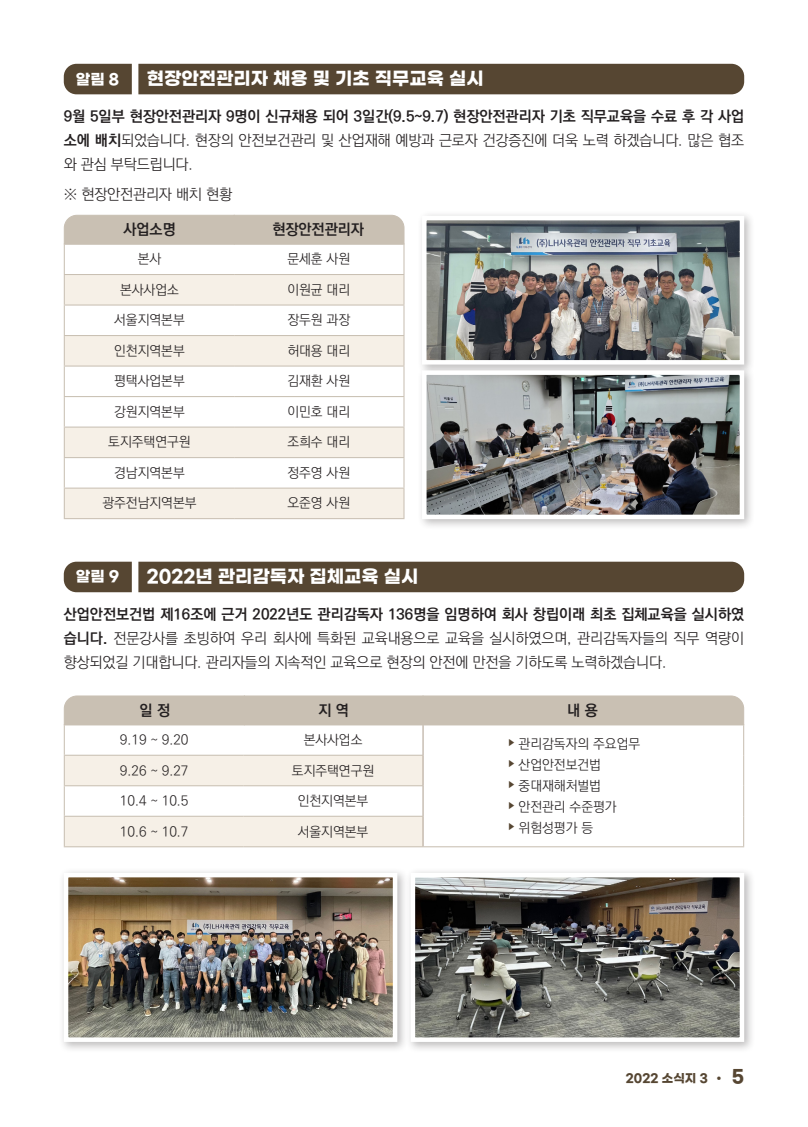
<style>
.page{position:relative;width:808px;height:1127px;background:#fff}
.page>*{position:absolute;margin:0;border:0;box-sizing:border-box;transform-origin:0 0}
.t1{font:700 18px "Gmarket Sans";color:#fff}
.t2{font:15px/24px "Ko Pub World Dotum PL";letter-spacing:-.01em;color:#231f20;text-align:justify}
.t3{font:15px/24px "Ko Pub World Dotum PB";color:#231f20;text-align:justify}
.t4{font:700 15px "Gmarket Sans";color:#fff}
.t5{font:13.5px "Ko Pub World Dotum PL";color:#231f20}
.t6{font:700 12px "Gmarket Sans";color:#564632}
.s1{font-family:"Ko Pub World Dotum PL"}
.s2{font-family:"Ko Pub World Dotum PB"}
.s3{font-size:18px}
</style>
<div class="page">
<div style="left:138px;top:64px;width:606px;height:30px;background:#564632"></div>
<div style="left:138px;top:562px;width:606px;height:30px;background:#564632"></div>
<div style="left:64px;top:64px;width:68px;height:30px;background:#564632"></div>
<div style="left:64px;top:562px;width:68px;height:30px;background:#564632"></div>
<div style="left:417px;top:211px;width:338px;height:165px;background:#231f20;opacity:.3"></div>
<img style="left:427px;top:221px;width:312px;height:138px">
<div style="left:422px;top:216px;width:322px;height:148px;border:4px solid #fff"></div>
<div style="left:59px;top:867px;width:349px;height:186px;background:#231f20;opacity:.3"></div>
<img style="left:69px;top:878px;width:323px;height:159px">
<div style="left:64px;top:873px;width:333px;height:169px;border:4px solid #fff"></div>
<div style="left:405px;top:867px;width:350px;height:186px;background:#231f20;opacity:.3"></div>
<img style="left:416px;top:878px;width:323px;height:159px">
<div style="left:411px;top:873px;width:333px;height:169px;border:4px solid #fff"></div>
<div style="left:417px;top:365px;width:338px;height:165px;background:#231f20;opacity:.3"></div>
<img style="left:427px;top:375px;width:312px;height:139px">
<div style="left:422px;top:370px;width:322px;height:149px;border:4px solid #fff"></div>
<div style="left:65px;top:489px;width:338px;height:29px;background:#f6f0e7"></div>
<svg style="left:65px;top:458px;width:338px;height:30px"></svg>
<hr style="left:64px;top:244px;width:1px;height:30px;background:#c9c0b3">
<hr style="left:64px;top:274px;width:170px;height:1px;background:#c9c0b3">
<hr style="left:234px;top:274px;width:170px;height:1px;background:#c9c0b3">
<hr style="left:64px;top:457px;width:170px;height:1px;background:#c9c0b3">
<hr style="left:234px;top:457px;width:170px;height:1px;background:#c9c0b3">
<hr style="left:64px;top:488px;width:170px;height:1px;background:#c9c0b3">
<hr style="left:234px;top:488px;width:170px;height:1px;background:#c9c0b3">
<hr style="left:64px;top:518px;width:170px;height:1px;background:#c9c0b3">
<hr style="left:234px;top:518px;width:170px;height:1px;background:#c9c0b3">
<hr style="left:403px;top:244px;width:1px;height:30px;background:#c9c0b3">
<svg style="left:64px;top:275px;width:340px;height:182px"></svg>
<hr style="left:64px;top:458px;width:1px;height:30px;background:#c9c0b3">
<hr style="left:403px;top:458px;width:1px;height:30px;background:#c9c0b3">
<svg style="left:64px;top:489px;width:1px;height:29px"></svg>
<svg style="left:403px;top:489px;width:1px;height:29px"></svg>
<svg style="left:63px;top:214px;width:342px;height:31px;background:#cbc2b6"></svg>
<hr style="left:64px;top:725px;width:1px;height:30px;background:#c9c0b3">
<svg style="left:64px;top:755px;width:358px;height:91px"></svg>
<hr style="left:244px;top:816px;width:178px;height:1px;background:#c9c0b3">
<hr style="left:64px;top:846px;width:180px;height:1px;background:#c9c0b3">
<hr style="left:244px;top:846px;width:179px;height:1px;background:#c9c0b3">
<hr style="left:743px;top:725px;width:1px;height:30px;background:#c9c0b3">
<hr style="left:743px;top:755px;width:1px;height:31px;background:#c9c0b3">
<hr style="left:743px;top:786px;width:1px;height:30px;background:#c9c0b3">
<hr style="left:743px;top:816px;width:1px;height:30px;background:#c9c0b3">
<hr style="left:423px;top:846px;width:321px;height:1px;background:#c9c0b3">
<hr style="left:422px;top:725px;width:2px;height:30px;background:#b0a293">
<hr style="left:422px;top:755px;width:2px;height:31px;background:#b0a293">
<hr style="left:422px;top:786px;width:2px;height:30px;background:#b0a293">
<hr style="left:422px;top:816px;width:2px;height:30px;background:#b0a293">
<div style="left:422px;top:695px;width:323px;height:31px;background:#c9c0b3"></div>
<svg style="left:63px;top:695px;width:182px;height:31px;background:#cbc2b6"></svg>
<div style="left:244px;top:696px;width:179px;height:29px;background:#c9c0b3"></div>
<div style="left:244px;top:695px;width:179px;height:30px;border:1px solid #c9c0b3"></div>
<p class="t4" style="left:76px;top:71px;width:45px">알림 8</p>
<p class="t1" style="left:147px;top:69px;width:338px">현장안전관리자 채용 및 기초 직무교육 실시</p>
<p class="t3" style="left:64px;top:105px;width:682px">9월 5일부 현장안전관리자 9명이 신규채용 되어 3일간(9.5~9.7) 현장안전관리자 기초 직무교육을 수료 후 각 사업 소에 배치<span class="s1">되었습니다. 현장의 안전보건관리 및 산업재해 예방과 근로자 건강증진에 더욱 노력 하겠습니다. 많은 협조 와 관심 부탁드립니다.</span></p>
<p class="t2" style="left:64px;top:183px;width:170px">※ 현장안전관리자 배치 현황</p>
<p class="t3" style="left:123px;top:218px;width:54px">사업소명</p>
<p class="t3" style="left:272px;top:218px;width:93px">현장안전관리자</p>
<p class="t5" style="left:138px;top:250px;width:25px">본사</p>
<p class="t5" style="left:287px;top:250px;width:64px">문세훈 사원</p>
<p class="t5" style="left:120px;top:280px;width:60px">본사사업소</p>
<p class="t5" style="left:287px;top:280px;width:64px">이원균 대리</p>
<p class="t5" style="left:114px;top:311px;width:72px">서울지역본부</p>
<p class="t5" style="left:287px;top:311px;width:64px">장두원 과장</p>
<p class="t5" style="left:114px;top:341px;width:72px">인천지역본부</p>
<p class="t5" style="left:287px;top:341px;width:64px">허대용 대리</p>
<p class="t5" style="left:114px;top:372px;width:72px">평택사업본부</p>
<p class="t5" style="left:287px;top:372px;width:64px">김재환 사원</p>
<p class="t5" style="left:114px;top:402px;width:72px">강원지역본부</p>
<p class="t5" style="left:287px;top:402px;width:64px">이민호 대리</p>
<p class="t5" style="left:108px;top:433px;width:84px">토지주택연구원</p>
<p class="t5" style="left:287px;top:433px;width:64px">조희수 대리</p>
<p class="t5" style="left:114px;top:463px;width:72px">경남지역본부</p>
<p class="t5" style="left:287px;top:463px;width:64px">정주영 사원</p>
<p class="t5" style="left:102px;top:494px;width:96px">광주전남지역본부</p>
<p class="t5" style="left:287px;top:494px;width:64px">오준영 사원</p>
<p class="t4" style="left:76px;top:568px;width:45px">알림 9</p>
<p class="t1" style="left:147px;top:567px;width:273px">2022년 관리감독자 집체교육 실시</p>
<p class="t2" style="left:64px;top:603px;width:682px"><span class="s2">산업안전보건법 제16조에 근거 2022년도 관리감독자 136명을 임명하여 회사 창립이래 최초 집체교육을 실시하였 습니다.</span> 전문강사를 초빙하여 우리 회사에 특화된 교육내용으로 교육을 실시하였으며, 관리감독자들의 직무 역량이 향상되었길 기대합니다. 관리자들의 지속적인 교육으로 현장의 안전에 만전을 기하도록 노력하겠습니다.</p>
<p class="t3" style="left:140px;top:699px;width:32px">일 정</p>
<p class="t3" style="left:318px;top:699px;width:32px">지 역</p>
<p class="t3" style="left:567px;top:699px;width:32px">내 용</p>
<p class="t5" style="left:120px;top:730px;width:70px">9.19 ~ 9.20</p>
<p class="t5" style="left:304px;top:730px;width:60px">본사사업소</p>
<p class="t5" style="left:509px;top:734px;width:133px"><sup>▶</sup> 관리감독자의 주요업무</p>
<p class="t5" style="left:509px;top:755px;width:94px"><sup>▶</sup> 산업안전보건법</p>
<p class="t5" style="left:509px;top:776px;width:94px"><sup>▶</sup> 중대재해처벌법</p>
<p class="t5" style="left:509px;top:797px;width:110px"><sup>▶</sup> 안전관리 수준평가</p>
<p class="t5" style="left:509px;top:818px;width:86px"><sup>▶</sup> 위험성평가 등</p>
<p class="t5" style="left:120px;top:761px;width:70px">9.26 ~ 9.27</p>
<p class="t5" style="left:292px;top:761px;width:84px">토지주택연구원</p>
<p class="t5" style="left:120px;top:791px;width:70px">10.4 ~ 10.5</p>
<p class="t5" style="left:298px;top:791px;width:72px">인천지역본부</p>
<p class="t5" style="left:120px;top:822px;width:70px">10.6 ~ 10.7</p>
<p class="t5" style="left:298px;top:822px;width:72px">서울지역본부</p>
<p class="t6" style="left:626px;top:1072px;width:120px">2022 소식지 3 <span class="s3">· 5</span></p>
</div>
